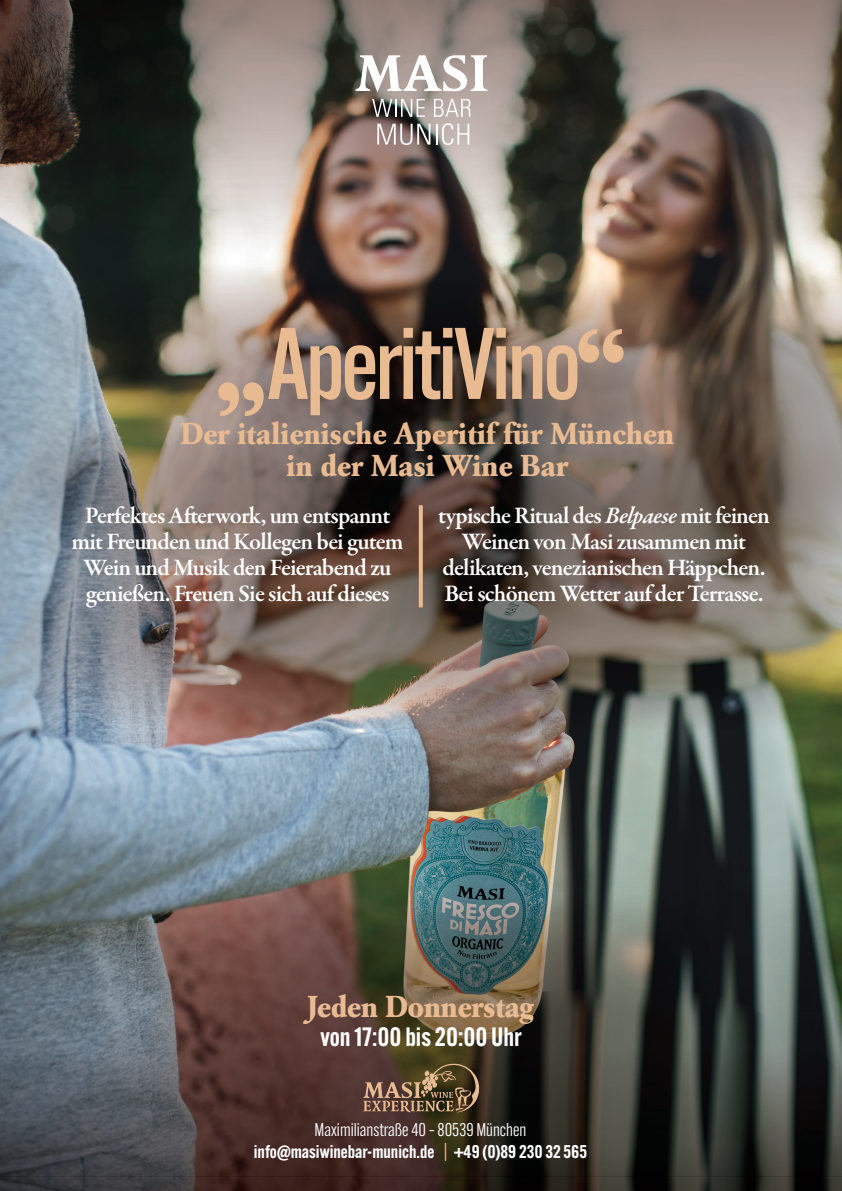
<style>
.page{position:relative;width:842px;height:1191px;background:#fff}
.page>*{position:absolute;margin:0;border:0;box-sizing:border-box;transform-origin:0 0}
.t1{font:700 30px "Garamond BE";letter-spacing:.01em;color:#e9bb92}
.t2{font:600 26px "Alternate Gothic ATF";color:#fff}
.t3{font:600 24px/26px "Garamond Premr Pro";letter-spacing:-.035em;color:#fff;text-align:center}
.t4{font:600 18px "Alternate Gothic ATF";color:#fff}
.t5{font:18px "Alternate Gothic ATF";color:#fff}
.s1{font-style:italic}
.s2{font-weight:400;color:#e9bb92}
</style>
<div class="page">
<img style="left:0;top:0;width:842px;height:1191px">
<svg style="left:363px;top:1063px;width:117px;height:49px;background:#69533b"></svg>
<svg style="left:218px;top:328px;width:406px;height:88px;background:#937a68"></svg>
<svg style="left:377px;top:124px;width:53px;height:21px"></svg>
<svg style="left:436px;top:123px;width:33px;height:22px"></svg>
<svg style="left:356px;top:55px;width:131px;height:37px"></svg>
<svg style="left:372px;top:99px;width:53px;height:18px"></svg>
<svg style="left:434px;top:99px;width:36px;height:18px"></svg>
<svg style="left:419px;top:505px;width:4px;height:102px"></svg>
<p class="t1" style="left:181px;top:416px;width:495px">Der italienische Aperitif für München</p>
<p class="t1" style="left:287px;top:448px;width:283px">in der Masi Wine Bar</p>
<p class="t3" style="left:72px;top:502px;width:334px">Perfektes Afterwork, um entspannt mit Freunden und Kollegen bei gutem Wein und Musik den Feierabend zu genießen. Freuen Sie sich auf dieses</p>
<p class="t3" style="left:438px;top:502px;width:333px">typische Ritual des <span class="s1">Belpaese</span> mit feinen Weinen von Masi zusammen mit delikaten, venezianischen Häppchen.<br>Bei schönem Wetter auf der Terrasse.</p>
<p class="t1" style="left:308px;top:989px;width:228px">Jeden Donnerstag</p>
<p class="t2" style="left:320px;top:1020px;width:203px">von 17:00 bis 20:00 Uhr</p>
<p class="t5" style="left:314px;top:1118px;width:213px">Maximilianstraße 40 – 80539 München</p>
<p class="t4" style="left:254px;top:1139px;width:335px">info@masiwinebar-munich.de <span class="s2">|</span> +49 (0)89 230 32 565</p>
</div>
